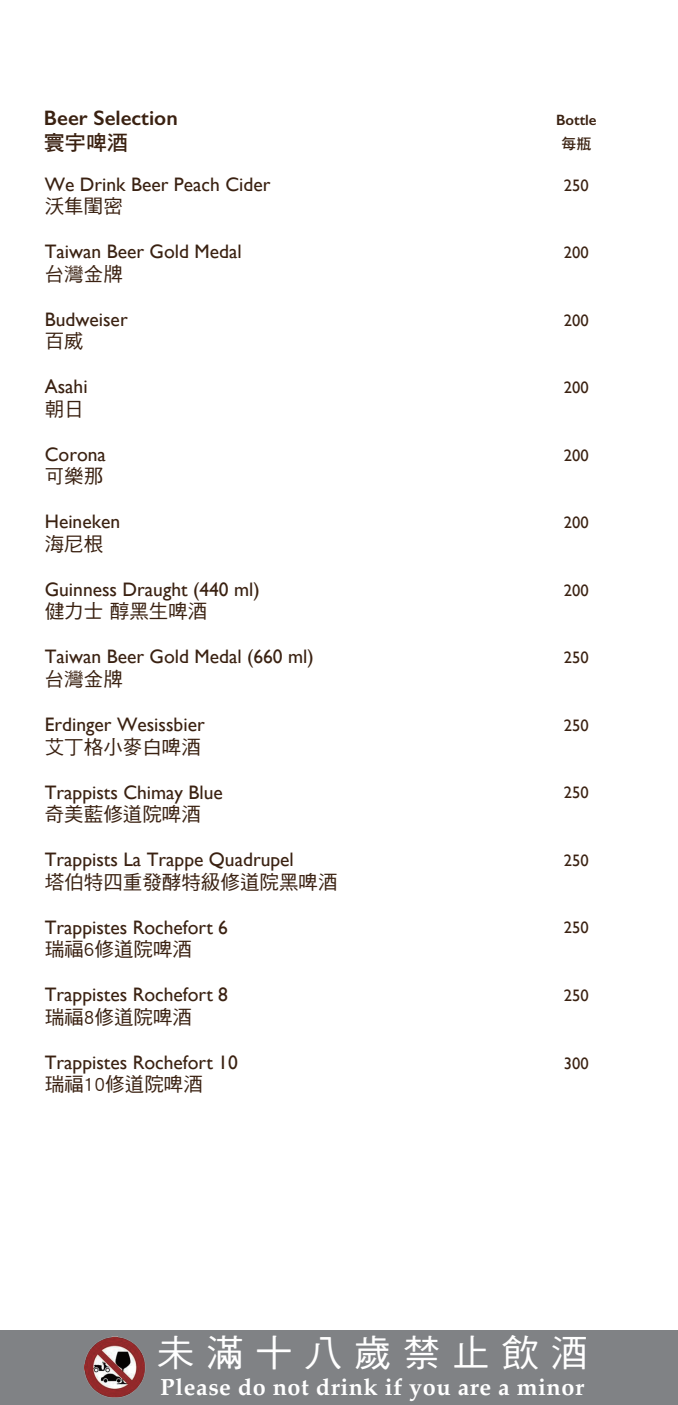
<style>
.page{position:relative;width:678px;height:1405px;background:#fff}
.page>*{position:absolute;margin:0;border:0;box-sizing:border-box;transform-origin:0 0}
.t1{font:37.2px "DF Hei Std W5";letter-spacing:.325em;color:#fff}
.t2{font:700 23.4px "Palatino";letter-spacing:.025em;color:#fff}
.t3{font:600 21px "Gill Sans";color:#3a2111}
.t4{font:21px "DF Hei Std W7";color:#3a2111}
.t5{font:19.5px "Gill Sans";color:#3a2111}
.t6{font:19.5px "DF Hei Std W5";color:#3a2111}
.t7{font:16.5px "Gill Sans";color:#3a2111}
.t8{font:600 15px "Gill Sans";color:#3a2111}
.t9{font:15px "DF Hei Std W7";color:#3a2111}
</style>
<div class="page">
<div style="left:0;top:1330px;width:677px;height:74px;background:#808285"></div>
<p class="t3" style="left:44px;top:105px;width:135px">Beer Selection</p>
<p class="t4" style="left:44px;top:131px;width:85px">寰宇啤酒</p>
<p class="t5" style="left:45px;top:173px;width:227px">We Drink Beer Peach Cider</p>
<p class="t6" style="left:45px;top:196px;width:79px">沃隼閨密</p>
<p class="t5" style="left:45px;top:240px;width:198px">Taiwan Beer Gold Medal</p>
<p class="t6" style="left:45px;top:263px;width:79px">台灣金牌</p>
<p class="t5" style="left:45px;top:308px;width:84px">Budweiser</p>
<p class="t6" style="left:45px;top:331px;width:40px">百威</p>
<p class="t5" style="left:45px;top:375px;width:44px">Asahi</p>
<p class="t6" style="left:45px;top:398px;width:40px">朝日</p>
<p class="t5" style="left:45px;top:443px;width:63px">Corona</p>
<p class="t6" style="left:45px;top:466px;width:60px">可樂那</p>
<p class="t5" style="left:45px;top:510px;width:77px">Heineken</p>
<p class="t6" style="left:45px;top:533px;width:60px">海尼根</p>
<p class="t5" style="left:45px;top:578px;width:216px">Guinness Draught (440 ml)</p>
<p class="t6" style="left:45px;top:601px;width:164px">健力士 醇黑生啤酒</p>
<p class="t5" style="left:45px;top:645px;width:270px">Taiwan Beer Gold Medal (660 ml)</p>
<p class="t6" style="left:45px;top:668px;width:79px">台灣金牌</p>
<p class="t5" style="left:45px;top:713px;width:161px">Erdinger Wesissbier</p>
<p class="t6" style="left:45px;top:736px;width:157px">艾丁格小麥白啤酒</p>
<p class="t5" style="left:45px;top:780px;width:180px">Trappists Chimay Blue</p>
<p class="t6" style="left:45px;top:803px;width:157px">奇美藍修道院啤酒</p>
<p class="t5" style="left:45px;top:848px;width:250px">Trappists La Trappe Quadrupel</p>
<p class="t6" style="left:45px;top:871px;width:294px">塔伯特四重發酵特級修道院黑啤酒</p>
<p class="t5" style="left:45px;top:915px;width:185px">Trappistes Rochefort 6</p>
<p class="t6" style="left:45px;top:938px;width:149px">瑞福6修道院啤酒</p>
<p class="t5" style="left:45px;top:983px;width:185px">Trappistes Rochefort 8</p>
<p class="t6" style="left:45px;top:1006px;width:149px">瑞福8修道院啤酒</p>
<p class="t5" style="left:45px;top:1050px;width:194px">Trappistes Rochefort 10</p>
<p class="t6" style="left:45px;top:1073px;width:159px">瑞福10修道院啤酒</p>
<p class="t8" style="left:555px;top:111px;width:42px">Bottle</p>
<p class="t9" style="left:561px;top:135px;width:31px">每瓶</p>
<p class="t7" style="left:563px;top:175px;width:26px">250</p>
<p class="t7" style="left:563px;top:243px;width:26px">200</p>
<p class="t7" style="left:563px;top:310px;width:26px">200</p>
<p class="t7" style="left:563px;top:378px;width:26px">200</p>
<p class="t7" style="left:563px;top:445px;width:26px">200</p>
<p class="t7" style="left:563px;top:513px;width:26px">200</p>
<p class="t7" style="left:563px;top:580px;width:26px">200</p>
<p class="t7" style="left:563px;top:648px;width:26px">250</p>
<p class="t7" style="left:563px;top:715px;width:26px">250</p>
<p class="t7" style="left:563px;top:783px;width:26px">250</p>
<p class="t7" style="left:563px;top:850px;width:26px">250</p>
<p class="t7" style="left:563px;top:918px;width:26px">250</p>
<p class="t7" style="left:563px;top:985px;width:26px">250</p>
<p class="t7" style="left:563px;top:1053px;width:26px">300</p>
<h1 class="t1" style="left:157px;top:1332px;width:432px">未滿十八歲禁止飲酒</h1>
<p class="t2" style="left:160px;top:1366px;width:424px">Please do not drink if you are a minor</p>
</div>
